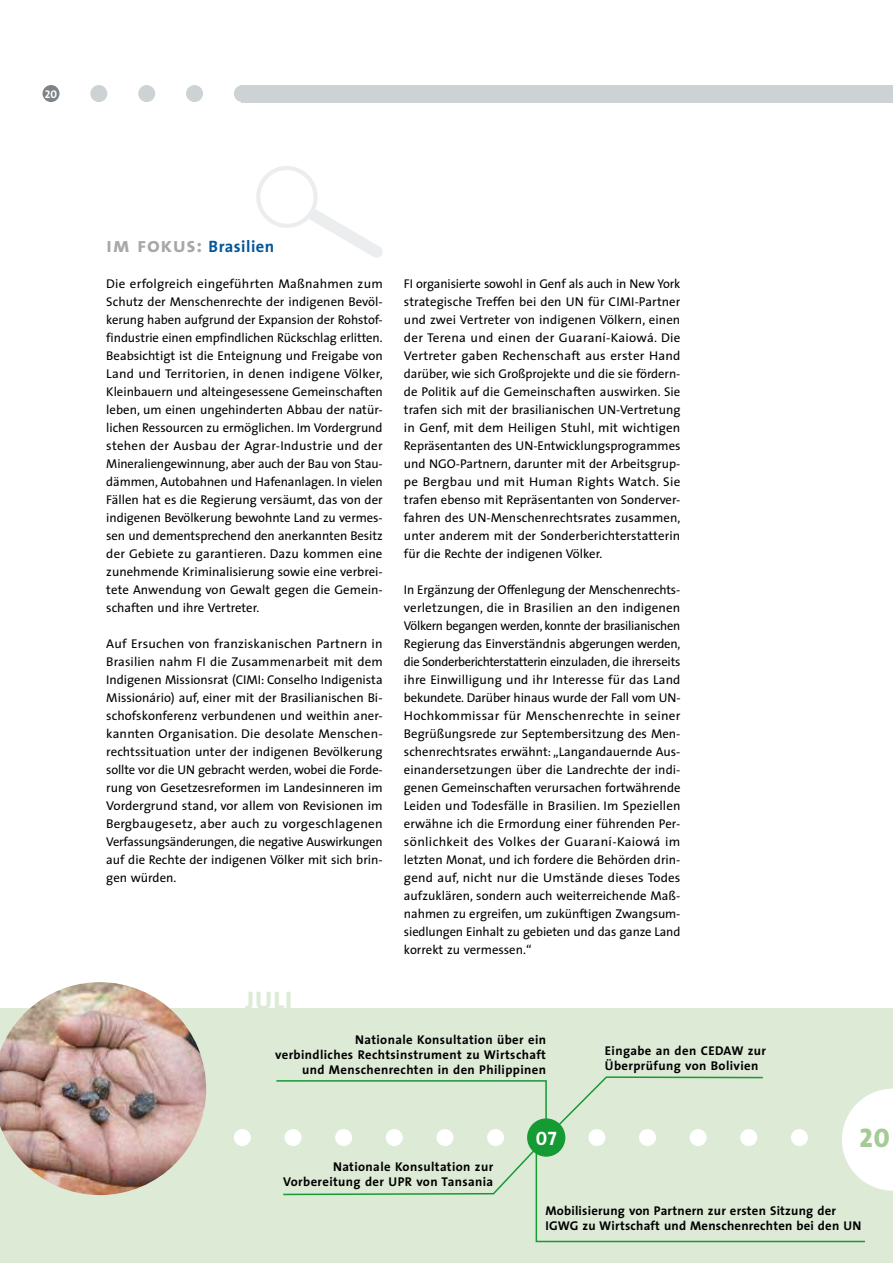
<style>
.page{position:relative;width:893px;height:1263px;background:#fff}
.page>*{position:absolute;margin:0;border:0;box-sizing:border-box;transform-origin:0 0}
.t1{font:27px "The Sans Extra Bold Caps";color:#a4ca95}
.t2{font:800 25.5px "The Sans";color:#ddead6}
.t3{font:19.5px "The Sans Bold Caps";color:#fff}
.t4{font:700 16.5px "The Sans";letter-spacing:.03em;color:#00569a}
.t5{font:12.75px/18px "The Sans";color:#000;text-align:justify}
.t6{font:700 12.75px/15px "The Sans";letter-spacing:.03em;color:#000}
.t7{font:11.25px "The Sans Bold Caps";color:#fff}
.s1{font-family:"The Sans Bold Caps";font-weight:400;font-size:21px;color:#a8a8a7}
</style>
<div class="page">
<div style="left:43px;top:85px;width:17px;height:17px;background:#7d8386;border-radius:50%"></div>
<div style="left:241px;top:85px;width:652px;height:17px;background:#cdd2d5"></div>
<div style="left:186px;top:85px;width:17px;height:17px;background:#cdd2d5;border-radius:50%"></div>
<div style="left:234px;top:85px;width:17px;height:17px;background:#cdd2d5;border-radius:50%"></div>
<div style="left:138px;top:85px;width:17px;height:17px;background:#cdd2d5;border-radius:50%"></div>
<div style="left:90px;top:85px;width:17px;height:17px;background:#cdd2d5;border-radius:50%"></div>
<div style="left:0;top:1008px;width:893px;height:255px;background:#ddead6"></div>
<svg style="left:276px;top:1076px;width:617px;height:167px"></svg>
<div style="left:234px;top:1129px;width:17px;height:17px;background:#fff;border-radius:50%"></div>
<div style="left:284px;top:1129px;width:18px;height:17px;background:#fff;border-radius:50%"></div>
<div style="left:335px;top:1129px;width:17px;height:17px;background:#fff;border-radius:50%"></div>
<div style="left:386px;top:1129px;width:17px;height:17px;background:#fff;border-radius:50%"></div>
<div style="left:436px;top:1129px;width:17px;height:17px;background:#fff;border-radius:50%"></div>
<div style="left:487px;top:1129px;width:17px;height:17px;background:#fff;border-radius:50%"></div>
<div style="left:527px;top:1118px;width:38px;height:39px;background:#159a34;border-radius:50%"></div>
<div style="left:588px;top:1129px;width:17px;height:17px;background:#fff;border-radius:50%"></div>
<div style="left:639px;top:1129px;width:17px;height:17px;background:#fff;border-radius:50%"></div>
<div style="left:690px;top:1129px;width:17px;height:17px;background:#fff;border-radius:50%"></div>
<div style="left:740px;top:1129px;width:17px;height:17px;background:#fff;border-radius:50%"></div>
<div style="left:791px;top:1129px;width:17px;height:17px;background:#fff;border-radius:50%"></div>
<img style="left:0;top:982px;width:206px;height:213px">
<svg style="left:256px;top:166px;width:127px;height:92px"></svg>
<p class="t7" style="left:45px;top:84px;width:14px">20</p>
<p class="t4" style="left:106px;top:233px;width:170px"><span class="s1">im fokus:</span> Brasilien</p>
<p class="t5" style="left:106px;top:274px;width:278px">Die erfolgreich eingeführten Maßnahmen zum Schutz der Menschenrechte der indigenen Bevöl&shy;kerung haben aufgrund der Expansion der Rohstof&shy;findustrie einen empfindlichen Rückschlag erlitten.<br>Beabsichtigt ist die Enteignung und Freigabe von Land und Territorien, in denen indigene Völker, Kleinbauern und alteingesessene Gemeinschaften leben, um einen ungehinderten Abbau der natür&shy;lichen Ressourcen zu ermöglichen. Im Vordergrund stehen der Ausbau der Agrar-Industrie und der Mineraliengewinnung, aber auch der Bau von Stau&shy;dämmen, Autobahnen und Hafenanlagen. In vielen Fällen hat es die Regierung versäumt, das von der indigenen Bevölkerung bewohnte Land zu vermes&shy;sen und dementsprechend den anerkannten Besitz der Gebiete zu garantieren. Dazu kommen eine zunehmende Kriminalisierung sowie eine verbrei&shy;tete Anwendung von Gewalt gegen die Gemein&shy;schaften und ihre Vertreter.</p>
<p class="t5" style="left:106px;top:634px;width:278px">Auf Ersuchen von franziskanischen Partnern in Brasilien nahm FI die Zusammenarbeit mit dem Indigenen Missionsrat (CIMI: Conselho Indigenista Missionário) auf, einer mit der Brasilianischen Bi&shy;schofskonferenz verbundenen und weithin aner&shy;kannten Organisation. Die desolate Menschen&shy;rechtssituation unter der indigenen Bevölkerung sollte vor die UN gebracht werden, wobei die Forde&shy;rung von Gesetzesreformen im Landesinneren im Vordergrund stand, vor allem von Revisionen im Bergbaugesetz, aber auch zu vorgeschlagenen Verfassungsänderungen, die negative Auswirkungen auf die Rechte der indigenen Völker mit sich brin&shy;gen würden.</p>
<h2 class="t2" style="left:245px;top:978px;width:48px">JULI</h2>
<p class="t5" style="left:404px;top:274px;width:278px">FI organisierte sowohl in Genf als auch in New York strategische Treffen bei den UN für CIMI-Partner und zwei Vertreter von indigenen Völkern, einen der Terena und einen der Guaraní-Kaiowá. Die Vertreter gaben Rechenschaft aus erster Hand darüber, wie sich Großprojekte und die sie fördern&shy;de Politik auf die Gemeinschaften auswirken. Sie trafen sich mit der brasilianischen UN-Vertretung in Genf, mit dem Heiligen Stuhl, mit wichtigen Repräsentanten des UN-Entwicklungsprogrammes und NGO-Partnern, darunter mit der Arbeitsgrup&shy;pe Bergbau und mit Human Rights Watch. Sie trafen ebenso mit Repräsentanten von Sonderver&shy;fahren des UN-Menschenrechtsrates zusammen, unter anderem mit der Sonderberichterstatterin für die Rechte der indigenen Völker.</p>
<p class="t5" style="left:404px;top:580px;width:278px;text-align:left">In Ergänzung der Offenlegung der Menschenrechts&shy;verletzungen, die in Brasilien an den indigenen Völkern begangen werden, konnte der brasilianischen Regierung das Einverständnis abgerungen werden, die Sonderberichterstatterin einzuladen, die ihrerseits ihre Einwilligung und ihr Interesse für das Land bekundete. Darüber hinaus wurde der Fall vom UN-- Hochkommissar für Menschenrechte in seiner Begrüßungsrede zur Septembersitzung des Men&shy;schenrechtsrates erwähnt: „Langandauernde Aus&shy;einandersetzungen über die Landrechte der indi&shy;genen Gemeinschaften verursachen fortwährende Leiden und Todesfälle in Brasilien. Im Speziellen erwähne ich die Ermordung einer führenden Per&shy;sönlichkeit des Volkes der Guaraní-Kaiowá im letzten Monat, und ich fordere die Behörden drin&shy;gend auf, nicht nur die Umstände dieses Todes aufzuklären, sondern auch weiterreichende Maß&shy;nahmen zu ergreifen, um zukünftigen Zwangsum&shy;siedlungen Einhalt zu gebieten und das ganze Land korrekt zu vermessen.“</p>
<p class="t6" style="left:275px;top:1032px;width:272px;text-align:right">Nationale Konsultation über ein verbindliches Rechtsinstrument zu Wirtschaft und Menschenrechten in den Philippinen</p>
<p class="t6" style="left:605px;top:1043px;width:163px">Eingabe an den CEDAW zur<br>Überprüfung von Bolivien</p>
<p class="t6" style="left:283px;top:1159px;width:212px;text-align:right">Nationale Konsultation zur<br>Vorbereitung der UPR von Tansania</p>
<h3 class="t3" style="left:536px;top:1122px;width:22px">07</h3>
<h1 class="t1" style="left:860px;top:1115px;width:32px">20</h1>
<p class="t6" style="left:545px;top:1203px;width:318px">Mobilisierung von Partnern zur ersten Sitzung der<br>IGWG zu Wirtschaft und Menschenrechten bei den UN</p>
</div>
